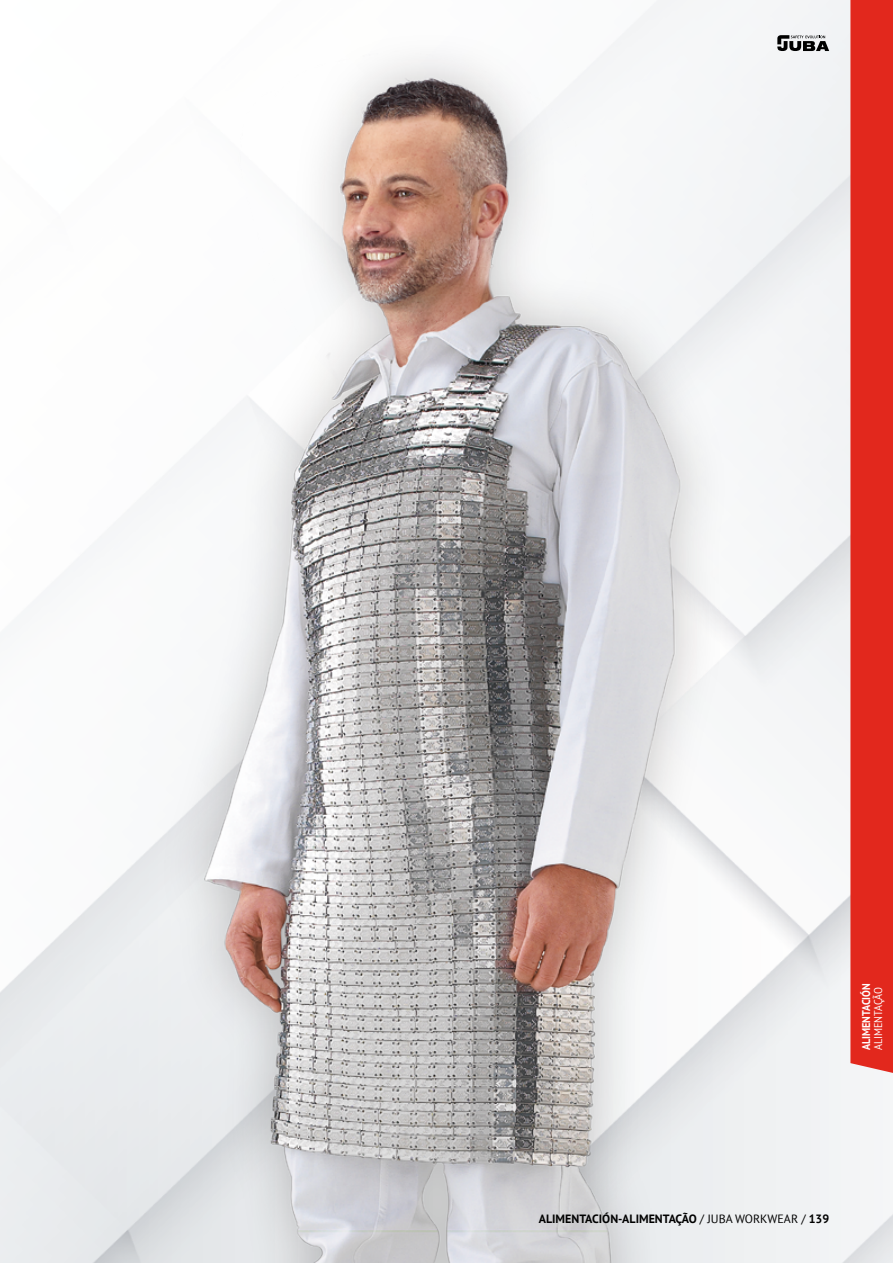
<style>
.page{position:relative;width:893px;height:1263px;background:#fff}
.page>*{position:absolute;margin:0;border:0;box-sizing:border-box;transform-origin:0 0}
.t1{font:700 12px "PT Sans";color:#000}
.t2{font:700 11.25px "PT Sans";color:#fff;scale:.9 1}
.t3{font:11.25px "PT Sans";color:#fff;scale:.9 1}
.s1{font-weight:400}
</style>
<div class="page">
<img style="left:0;top:0;width:893px;height:1263px">
<svg style="left:777px;top:35px;width:52px;height:16px"></svg>
<div style="left:850px;top:0;width:43px;height:1073px;background:#e2281d"></div>
<p class="t2" style="left:859px;top:1050px;width:76px;rotate:-90deg">ALIMENTACIÓN</p>
<p class="t3" style="left:871px;top:1050px;width:72px;rotate:-90deg">ALIMENTAÇÃO</p>
<p class="t1" style="left:539px;top:1211px;width:292px">ALIMENTACIÓN-ALIMENTAÇÃO <span class="s1">/ JUBA WORKWEAR /</span> 139</p>
</div>
